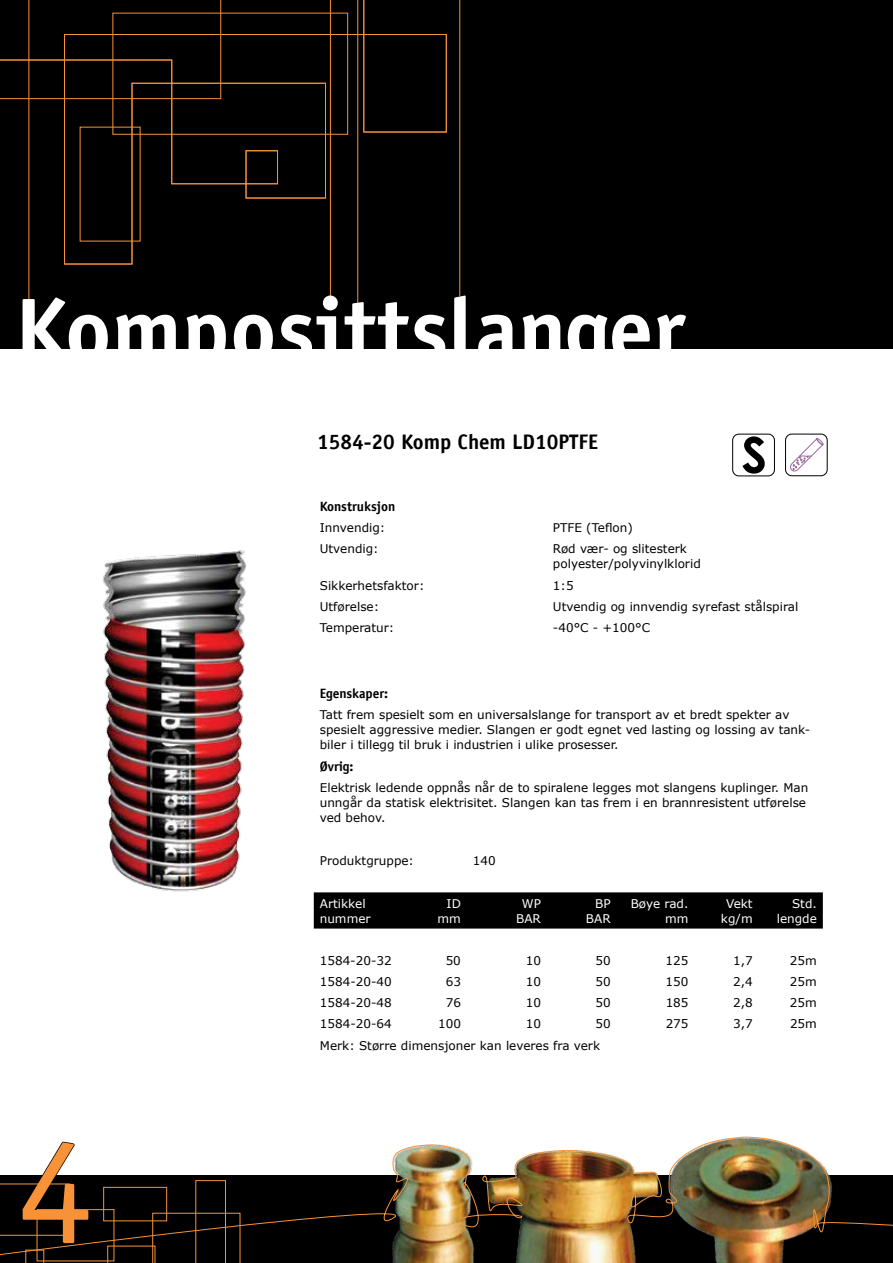
<style>
.page{position:relative;width:893px;height:1263px;background:#000}
.page>*{position:absolute;margin:0;border:0;box-sizing:border-box;transform-origin:0 0}
.t1{font:150px "Officina Sans LT";color:#f79239}
.t2{font:700 90px "Officina Sans LT";color:#fff}
.t3{font:700 21px "Officina Sans LT";color:#000}
.t4{font:700 13.5px "Officina Sans LT";color:#000}
.t5{font:12px/15px "Verdana";color:#000}
.t6{font:12px/15px "Verdana";color:#fff;text-align:right}
</style>
<div class="page">
<div style="left:0;top:350px;width:893px;height:825px;background:#fff"></div>
<img style="left:0;top:1136px;width:893px;height:127px">
<hr style="left:357px;top:0;width:1px;height:310px;background:#f79239">
<hr style="left:28px;top:0;width:1px;height:310px;background:#f79239">
<hr style="left:330px;top:0;width:1px;height:310px;background:#f79239">
<hr style="left:459px;top:0;width:1px;height:296px;background:#f79239">
<svg style="left:0;top:0;width:447px;height:265px"></svg>
<img style="left:102px;top:550px;width:144px;height:342px">
<div style="left:314px;top:892px;width:509px;height:36px;background:#000"></div>
<div style="left:732px;top:434px;width:43px;height:42px;border:1px solid #000;border-radius:6px"></div>
<svg style="left:742px;top:436px;width:23px;height:38px"></svg>
<div style="left:785px;top:434px;width:43px;height:42px;border:1px solid #000;border-radius:6px"></div>
<svg style="left:790px;top:438px;width:34px;height:34px"></svg>
<h2 class="t2" style="left:15px;top:274px;width:672px">Komposittslanger</h2>
<h3 class="t3" style="left:317px;top:429px;width:283px">1584-20 Komp Chem LD10PTFE</h3>
<p class="t4" style="left:320px;top:497px;width:77px">Konstruksjon</p>
<p class="t5" style="left:320px;top:520px;width:67px">Innvendig:</p>
<p class="t5" style="left:553px;top:520px;width:81px">PTFE (Teflon)</p>
<p class="t5" style="left:320px;top:541px;width:60px">Utvendig:</p>
<p class="t5" style="left:553px;top:541px;width:149px">Rød vær- og slitesterk polyester/polyvinylklorid</p>
<p class="t5" style="left:320px;top:578px;width:106px">Sikkerhetsfaktor:</p>
<p class="t5" style="left:553px;top:578px;width:22px">1:5</p>
<p class="t5" style="left:320px;top:599px;width:61px">Utførelse:</p>
<p class="t5" style="left:553px;top:599px;width:247px">Utvendig og innvendig syrefast stålspiral</p>
<p class="t5" style="left:320px;top:620px;width:76px">Temperatur:</p>
<p class="t5" style="left:553px;top:620px;width:99px">-40°C - +100°C</p>
<h1 class="t1" style="left:18px;top:1102px;width:76px">4</h1>
<p class="t4" style="left:320px;top:685px;width:70px">Egenskaper:</p>
<p class="t5" style="left:320px;top:707px;width:492px">Tatt frem spesielt som en universalslange for transport av et bredt spekter av spesielt aggressive medier. Slangen er godt egnet ved lasting og lossing av tank&shy;biler i tillegg til bruk i industrien i ulike prosesser.</p>
<p class="t4" style="left:320px;top:758px;width:35px">Øvrig:</p>
<p class="t5" style="left:320px;top:780px;width:490px">Elektrisk ledende oppnås når de to spiralene legges mot slangens kuplinger. Man unngår da statisk elektrisitet. Slangen kan tas frem i en brannresistent utførelse ved behov.</p>
<p class="t5" style="left:320px;top:853px;width:96px">Produktgruppe:</p>
<p class="t5" style="left:473px;top:853px;width:24px">140</p>
<p class="t6" style="left:320px;top:895px;width:52px;text-align:left">Artikkel nummer</p>
<p class="t6" style="left:438px;top:895px;width:25px">ID mm</p>
<p class="t6" style="left:516px;top:895px;width:26px;text-align:center">WP<br>BAR</p>
<p class="t6" style="left:586px;top:895px;width:26px">BP<br>BAR</p>
<p class="t6" style="left:631px;top:895px;width:59px">Bøye rad. mm</p>
<p class="t6" style="left:721px;top:895px;width:33px;text-align:center">Vekt kg/m</p>
<p class="t6" style="left:777px;top:895px;width:42px">Std. lengde</p>
<p class="t5" style="left:320px;top:953px;width:73px">1584-20-32</p>
<p class="t5" style="left:446px;top:953px;width:17px">50</p>
<p class="t5" style="left:526px;top:953px;width:17px">10</p>
<p class="t5" style="left:595px;top:953px;width:17px">50</p>
<p class="t5" style="left:666px;top:953px;width:24px">125</p>
<p class="t5" style="left:733px;top:953px;width:21px">1,7</p>
<p class="t5" style="left:790px;top:953px;width:28px">25m</p>
<p class="t5" style="left:320px;top:974px;width:73px">1584-20-40</p>
<p class="t5" style="left:446px;top:974px;width:17px">63</p>
<p class="t5" style="left:526px;top:974px;width:17px">10</p>
<p class="t5" style="left:595px;top:974px;width:17px">50</p>
<p class="t5" style="left:666px;top:974px;width:24px">150</p>
<p class="t5" style="left:733px;top:974px;width:21px">2,4</p>
<p class="t5" style="left:790px;top:974px;width:28px">25m</p>
<p class="t5" style="left:320px;top:995px;width:73px">1584-20-48</p>
<p class="t5" style="left:446px;top:995px;width:17px">76</p>
<p class="t5" style="left:526px;top:995px;width:17px">10</p>
<p class="t5" style="left:595px;top:995px;width:17px">50</p>
<p class="t5" style="left:666px;top:995px;width:24px">185</p>
<p class="t5" style="left:733px;top:995px;width:21px">2,8</p>
<p class="t5" style="left:790px;top:995px;width:28px">25m</p>
<p class="t5" style="left:320px;top:1016px;width:73px">1584-20-64</p>
<p class="t5" style="left:438px;top:1016px;width:24px">100</p>
<p class="t5" style="left:526px;top:1016px;width:17px">10</p>
<p class="t5" style="left:595px;top:1016px;width:17px">50</p>
<p class="t5" style="left:666px;top:1016px;width:24px">275</p>
<p class="t5" style="left:733px;top:1016px;width:21px">3,7</p>
<p class="t5" style="left:790px;top:1016px;width:28px">25m</p>
<p class="t5" style="left:320px;top:1038px;width:282px">Merk: Større dimensjoner kan leveres fra verk</p>
</div>
